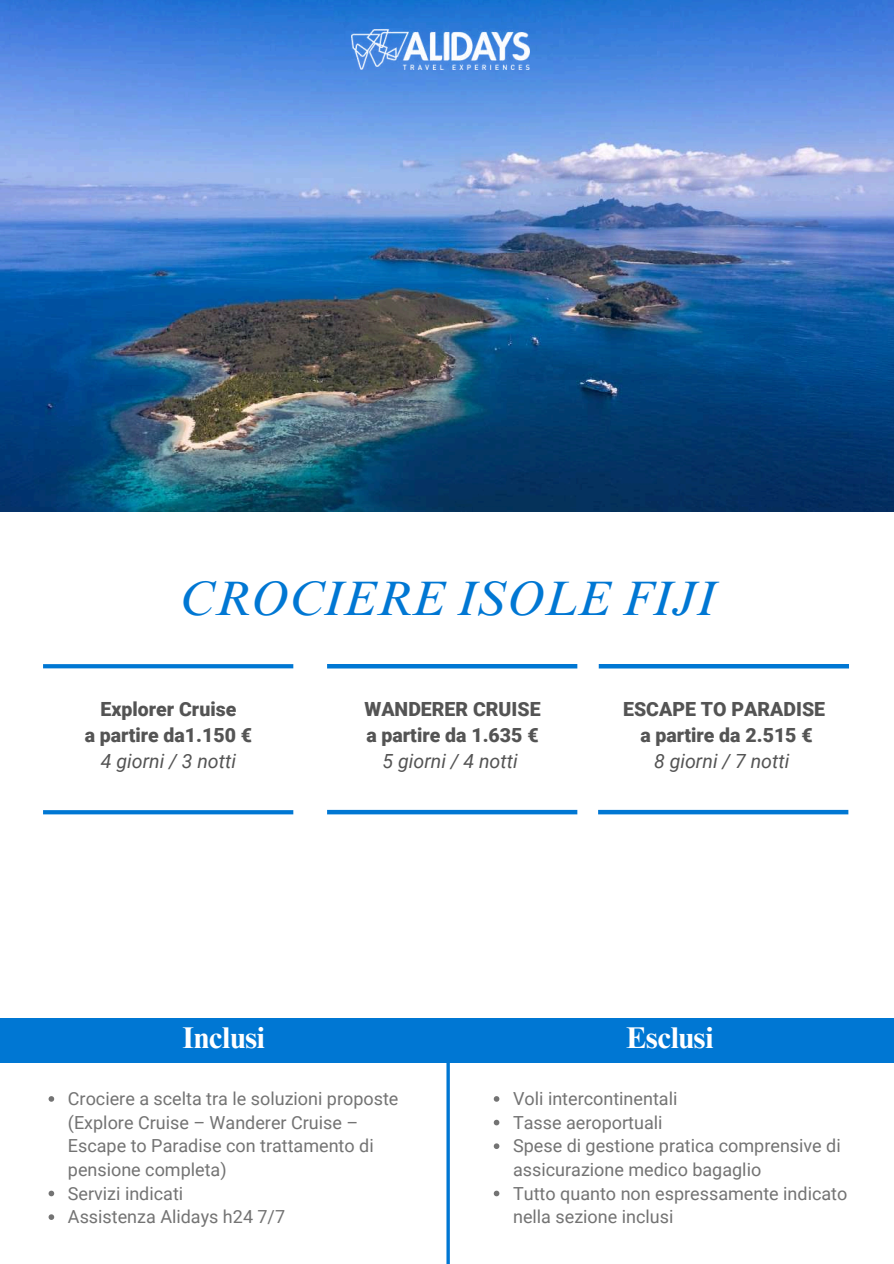
<style>
.page{position:relative;width:894px;height:1264px;background:#fff}
.page>*{position:absolute;margin:0;border:0;box-sizing:border-box;transform-origin:0 0}
.t1{font:italic 49.5px "Times NRMT Pro";color:#0077d3}
.t2{font:700 30px "Times NRMT Pro";color:#fff}
.t3{font:900 19.5px/25.8px "Roboto";color:#545454;text-align:center}
.t4{font:italic 19.5px "Roboto";color:#545454}
.t5{font:18px/23.7px "Roboto";color:#737373}
</style>
<div class="page">
<img style="left:0;top:0;width:893px;height:511px">
<hr style="left:446px;top:1031px;width:3px;height:232px;background:#0077d3">
<div style="left:0;top:1018px;width:893px;height:44px;background:#0077d3"></div>
<img style="left:351px;top:30px;width:178px;height:39px">
<svg style="left:49px;top:1096px;width:5px;height:5px"></svg>
<svg style="left:49px;top:1190px;width:5px;height:6px"></svg>
<svg style="left:49px;top:1214px;width:5px;height:5px"></svg>
<svg style="left:493px;top:1096px;width:6px;height:5px"></svg>
<svg style="left:493px;top:1119px;width:6px;height:6px"></svg>
<svg style="left:493px;top:1143px;width:6px;height:5px"></svg>
<svg style="left:493px;top:1190px;width:6px;height:6px"></svg>
<svg style="left:43px;top:664px;width:250px;height:4px"></svg>
<svg style="left:43px;top:810px;width:250px;height:4px"></svg>
<hr style="left:327px;top:664px;width:250px;height:4px;background:#0077d3">
<div style="left:327px;top:809px;width:250px;height:5px;background:#0077d3"></div>
<hr style="left:598px;top:664px;width:250px;height:4px;background:#0077d3">
<div style="left:598px;top:809px;width:250px;height:5px;background:#0077d3"></div>
<h1 class="t1" style="left:178px;top:579px;width:538px">CROCIERE ISOLE FIJI</h1>
<p class="t3" style="left:85px;top:696px;width:169px">Explorer Cruise<br>a partire da1.150 €</p>
<p class="t4" style="left:101px;top:750px;width:137px">4 giorni / 3 notti</p>
<p class="t3" style="left:364px;top:696px;width:178px;text-align:left">WANDERER CRUISE a partire da 1.635 €</p>
<p class="t4" style="left:382px;top:750px;width:137px">5 giorni / 4 notti</p>
<p class="t3" style="left:623px;top:696px;width:203px">ESCAPE TO PARADISE a partire da 2.515 €</p>
<p class="t4" style="left:654px;top:750px;width:137px">8 giorni / 7 notti</p>
<h2 class="t2" style="left:182px;top:1026px;width:84px">Inclusi</h2>
<h2 class="t2" style="left:626px;top:1026px;width:89px">Esclusi</h2>
<p class="t5" style="left:68px;top:1087px;width:332px">Crociere a scelta tra le soluzioni proposte (Explore Cruise – Wanderer Cruise –<br>Escape to Paradise con trattamento di pensione completa)<br>Servizi indicati<br>Assistenza Alidays h24 7/7</p>
<p class="t5" style="left:513px;top:1087px;width:335px">Voli intercontinentali<br>Tasse aeroportuali<br>Spese di gestione pratica comprensive di assicurazione medico bagaglio<br>Tutto quanto non espressamente indicato nella sezione inclusi</p>
</div>
